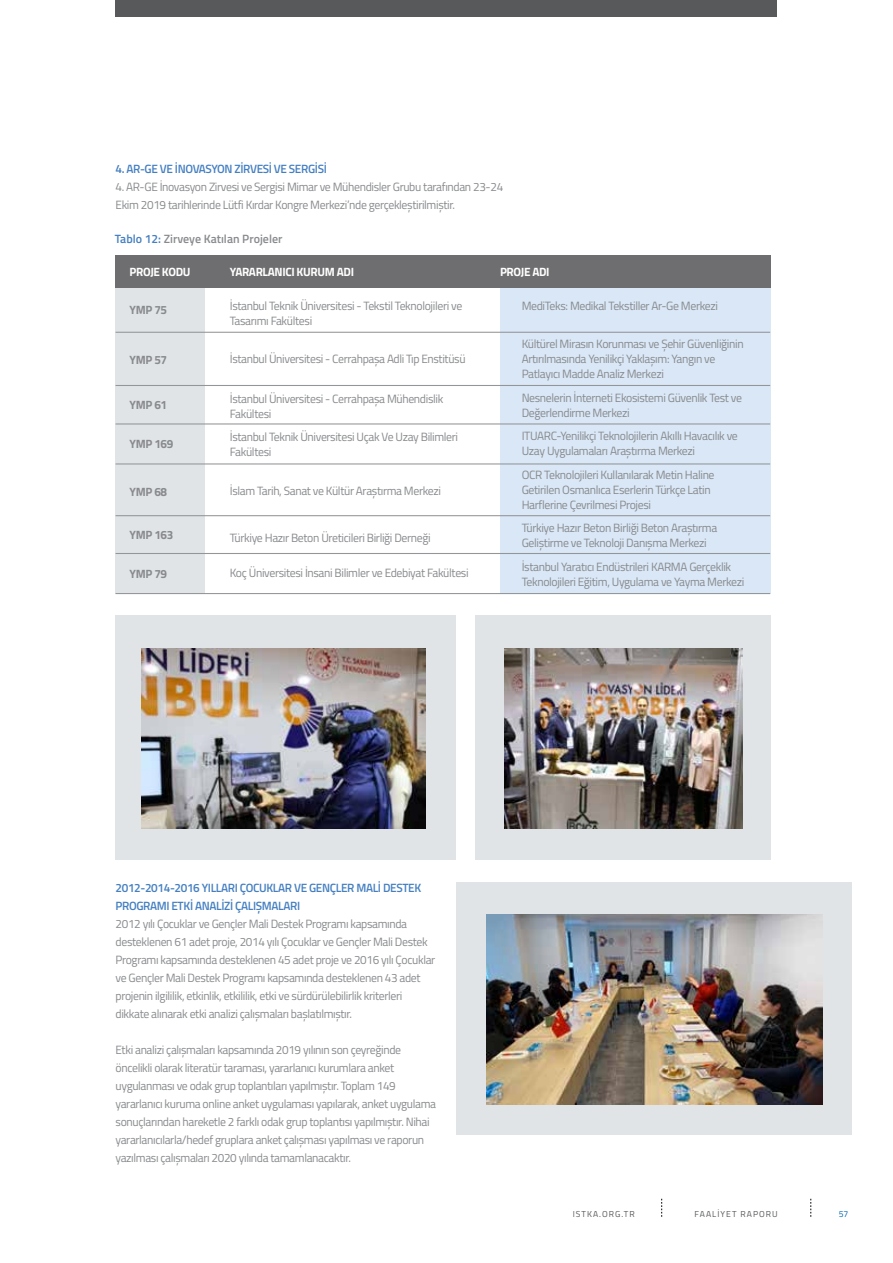
<style>
.page{position:relative;width:893px;height:1263px;background:#fff}
.page>*{position:absolute;margin:0;border:0;box-sizing:border-box;transform-origin:0 0}
.t1{font:12px/18px "Titillium";letter-spacing:-.03em;color:#888a8d}
.t2{font:600 12px "Titillium";letter-spacing:-.03em;color:#447fc1}
.t3{font:700 12px "Titillium";letter-spacing:-.03em;color:#888a8d}
.t4{font:700 12px "Titillium";letter-spacing:-.03em;color:#fff}
.t5{font:600 12px "Titillium";color:#888a8d}
.t6{font:8.7px "Titillium";letter-spacing:.12em;color:#58595b}
.t7{font:8.7px "Titillium";color:#0066b3}
.s1{color:#447fc1}
</style>
<div class="page">
<div style="left:116px;top:0;width:661px;height:17px;background:#58595b"></div>
<svg style="left:661px;top:1199px;width:1px;height:18px"></svg>
<svg style="left:810px;top:1199px;width:1px;height:18px"></svg>
<div style="left:476px;top:615px;width:295px;height:245px;background:#e1e4e7"></div>
<div style="left:116px;top:615px;width:340px;height:245px;background:#e1e4e7"></div>
<img style="left:142px;top:648px;width:283px;height:180px">
<img style="left:504px;top:648px;width:238px;height:180px">
<div style="left:456px;top:883px;width:395px;height:252px;background:#e1e4e7"></div>
<img style="left:487px;top:914px;width:335px;height:191px">
<div style="left:115px;top:288px;width:89px;height:305px;background:#e1e4e7"></div>
<div style="left:500px;top:289px;width:271px;height:305px;background:#d9e7f6"></div>
<hr style="left:116px;top:332px;width:654px;height:1px;background:#939598">
<hr style="left:116px;top:385px;width:654px;height:1px;background:#939598">
<hr style="left:116px;top:423px;width:654px;height:1px;background:#939598">
<hr style="left:116px;top:463px;width:654px;height:1px;background:#939598">
<hr style="left:116px;top:515px;width:654px;height:1px;background:#939598">
<hr style="left:116px;top:553px;width:654px;height:1px;background:#939598">
<hr style="left:116px;top:593px;width:654px;height:1px;background:#939598">
<div style="left:115px;top:255px;width:655px;height:33px;background:#6e6e70"></div>
<p class="t2" style="left:116px;top:159px;width:213px">4. AR-GE VE İNOVASYON ZİRVESİ VE SERGİSİ</p>
<p class="t1" style="left:116px;top:177px;width:389px">4. AR-GE İnovasyon Zirvesi ve Sergisi Mimar ve Mühendisler Grubu tarafından 23-24<br>Ekim 2019 tarihlerinde Lütfi Kırdar Kongre Merkezi’nde gerçekleştirilmiştir.</p>
<p class="t5" style="left:115px;top:230px;width:169px"><span class="s1">Tablo 12:</span> Zirveye Katılan Projeler</p>
<p class="t4" style="left:130px;top:262px;width:63px">PROJE KODU</p>
<p class="t4" style="left:230px;top:262px;width:126px">YARARLANICI KURUM ADI</p>
<p class="t4" style="left:500px;top:262px;width:51px">PROJE ADI</p>
<p class="t3" style="left:130px;top:301px;width:39px">YMP 75</p>
<p class="t3" style="left:130px;top:350px;width:39px">YMP 57</p>
<p class="t3" style="left:130px;top:395px;width:39px">YMP 61</p>
<p class="t3" style="left:130px;top:434px;width:45px">YMP 169</p>
<p class="t3" style="left:130px;top:482px;width:39px">YMP 68</p>
<p class="t3" style="left:130px;top:526px;width:45px">YMP 163</p>
<p class="t3" style="left:130px;top:565px;width:39px">YMP 79</p>
<p class="t1" style="left:230px;top:297px;width:234px;line-height:15px">İstanbul Teknik Üniversitesi - Tekstil Teknolojileri ve<br>Tasarımı Fakültesi</p>
<p class="t1" style="left:230px;top:349px;width:237px">İstanbul Üniversitesi - Cerrahpaşa Adli Tıp Enstitüsü</p>
<p class="t1" style="left:230px;top:390px;width:215px;line-height:15px">İstanbul Üniversitesi - Cerrahpaşa Mühendislik<br>Fakültesi</p>
<p class="t1" style="left:230px;top:429px;width:230px;line-height:15px">İstanbul Teknik Üniversitesi Uçak Ve Uzay Bilimleri<br>Fakültesi</p>
<p class="t1" style="left:230px;top:481px;width:213px">İslam Tarih, Sanat ve Kültür Araştırma Merkezi</p>
<p class="t1" style="left:230px;top:528px;width:202px">Türkiye Hazır Beton Üreticileri Birliği Derneği</p>
<p class="t1" style="left:230px;top:563px;width:240px">Koç Üniversitesi İnsani Bilimler ve Edebiyat Fakültesi</p>
<p class="t1" style="left:522px;top:296px;width:198px">MediTeks: Medikal Tekstiller Ar-Ge Merkezi</p>
<p class="t1" style="left:522px;top:336px;width:223px;line-height:15px">Kültürel Mirasın Korunması ve Şehir Güvenliğinin<br>Artırılmasında Yenilikçi Yaklaşım: Yangın ve<br>Patlayıcı Madde Analiz Merkezi</p>
<p class="t1" style="left:522px;top:389px;width:222px;line-height:15px">Nesnelerin İnterneti Ekosistemi Güvenlik Test ve<br>Değerlendirme Merkezi</p>
<p class="t1" style="left:522px;top:428px;width:218px;line-height:15px">ITUARC-Yenilikçi Teknolojilerin Akıllı Havacılık ve<br>Uzay Uygulamaları Araştırma Merkezi</p>
<p class="t1" style="left:522px;top:466px;width:194px;line-height:15px">OCR Teknolojileri Kullanılarak Metin Haline<br>Getirilen Osmanlıca Eserlerin Türkçe Latin<br>Harflerine Çevrilmesi Projesi</p>
<p class="t1" style="left:522px;top:520px;width:197px;line-height:15px">Türkiye Hazır Beton Birliği Beton Araştırma<br>Geliştirme ve Teknoloji Danışma Merkezi</p>
<p class="t1" style="left:522px;top:558px;width:224px;line-height:15px">İstanbul Yaratıcı Endüstrileri KARMA Gerçeklik<br>Teknolojileri Eğitim, Uygulama ve Yayma Merkezi</p>
<p class="t2" style="left:116px;top:879px;width:99px">2012-2014-2016 YILLARI</p>
<p class="t2" style="left:240px;top:879px;width:41px">ÇOCUKLAR</p>
<p class="t2" style="left:294px;top:879px;width:30px">VE GENÇLER</p>
<p class="t2" style="left:356px;top:879px;width:66px">MALİ DESTEK</p>
<p class="t2" style="left:116px;top:897px;width:88px">PROGRAMI ETKİ ANAL</p>
<p class="t2" style="left:221px;top:897px;width:20px">İZİ ÇALI</p>
<p class="t2" style="left:256px;top:897px;width:23px">ŞMALARI</p>
<p class="t1" style="left:116px;top:914px;width:321px">2012 yılı Çocuklar ve Gençler Mali Destek Programı kapsamında desteklenen 61 adet proje, 2014 yılı Çocuklar ve Gençler Mali Destek Programı kapsamında desteklenen 45 adet proje ve 2016 yılı Çocuklar ve Gençler Mali Destek Programı kapsamında desteklenen 43 adet projenin ilgililik, etkinlik, etkililik, etki ve sürdürülebilirlik kriterleri dikkate alınarak etki analizi çalışmaları başlatılmıştır.</p>
<p class="t1" style="left:116px;top:1040px;width:322px">Etki analizi çalışmaları kapsamında 2019 yılının son çeyreğinde öncelikli olarak literatür taraması, yararlanıcı kurumlara anket uygulanması ve odak grup toplantıları yapılmıştır. Toplam 149 yararlanıcı kuruma online anket uygulaması yapılarak, anket uygulama sonuçlarından hareketle 2 farklı odak grup toplantısı yapılmıştır. Nihai yararlanıcılarla/hedef gruplara anket çalışması yapılması ve raporun yazılması çalışmaları 2020 yılında tamamlanacaktır.</p>
<p class="t6" style="left:573px;top:1207px;width:64px">ISTKA.ORG.TR</p>
<p class="t6" style="left:695px;top:1207px;width:85px">FAALİYET RAPORU</p>
<p class="t7" style="left:839px;top:1207px;width:11px">57</p>
</div>
